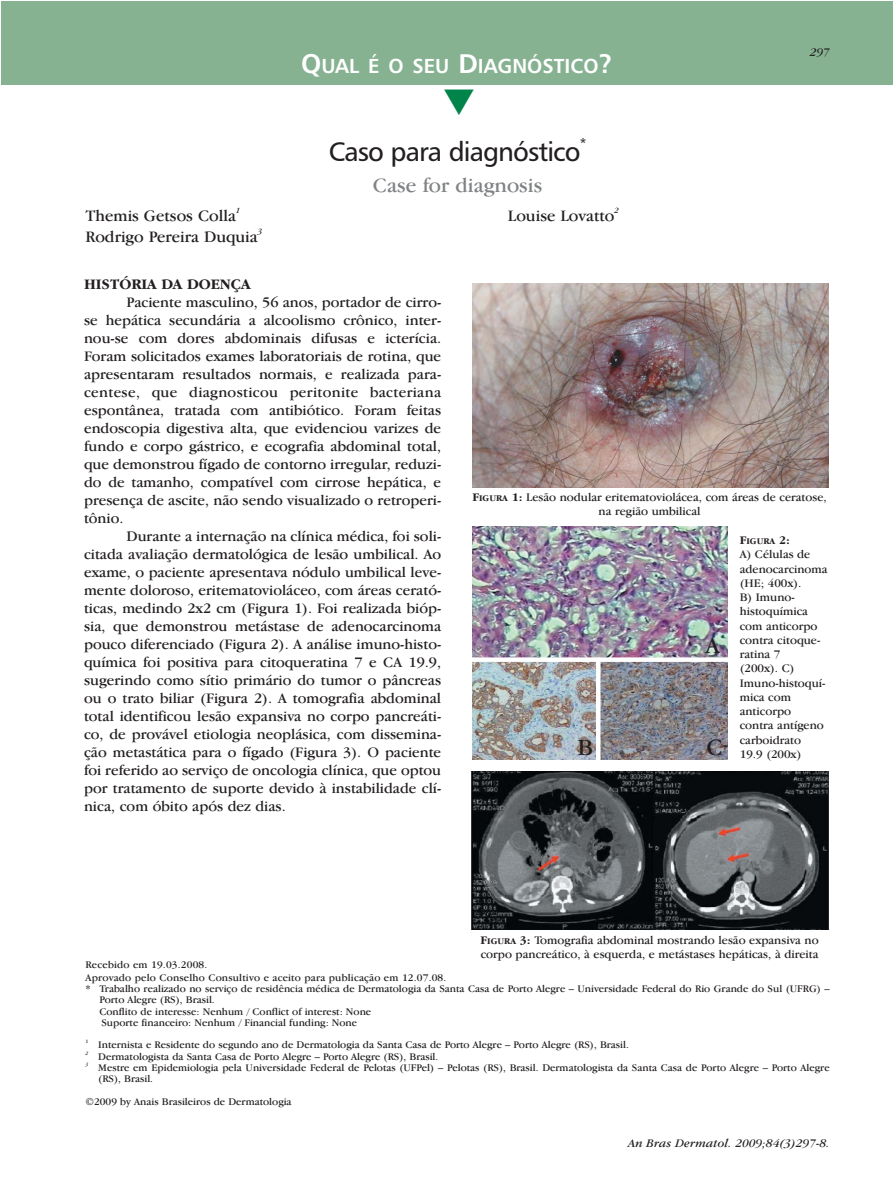
<style>
.page{position:relative;width:893px;height:1191px;background:#fff}
.page>*{position:absolute;margin:0;border:0;box-sizing:border-box;transform-origin:0 0}
.t1{font:27px "Humanist 777 BT Roman B";letter-spacing:-.035em;color:#231f20}
.t2{font:24px "Garamond IT Cby BT";color:#231f20}
.t3{font:21px "Garamond IT Cby BT";color:#808284}
.t4{font:20.25px "Humanist 777 BT Bold B";color:#fff}
.t5{font:16.5px "Garamond IT Cby BT";color:#231f20}
.t6{font:15px/18px "Garamond IT Cby BT";color:#231f20;text-align:justify}
.t7{font:700 15px "Garamond IT Cby BT";color:#231f20}
.t8{font:13.5px "Humanist 777 BT Roman B";color:#231f20}
.t9{font:12px/14.2px "Garamond IT Cby BT";color:#231f20}
.t10{font:italic 12px "Garamond IT Cby BT";letter-spacing:.015em;color:#231f20}
.t11{font:10.5px/11.2px "Garamond IT Cby BT";color:#231f20}
.t12{font:700 9px "Garamond IT Cby BT";color:#231f20}
.t13{font:italic 8.25px "Garamond IT Cby BT";color:#231f20}
.t14{font:italic 5.25px "Garamond IT Cby BT";color:#231f20}
.t15{font:5.25px "Garamond IT Cby BT";color:#231f20}
.s1{font-size:27px}
.s2{font-weight:700}
.s3{font-weight:700;font-size:9px}
.s4{font-size:12px}
</style>
<div class="page">
<div style="left:1px;top:1px;width:891px;height:83px;background:#87b292"></div>
<img style="left:472px;top:284px;width:356px;height:203px">
<img style="left:472px;top:526px;width:256px;height:234px">
<img style="left:471px;top:771px;width:357px;height:159px">
<div style="left:471px;top:657px;width:261px;height:5px;background:#fff"></div>
<hr style="left:596px;top:660px;width:4px;height:101px;background:#fff">
<h3 class="t4" style="left:301px;top:58px;width:313px"><span class="s1">Q</span>UAL É O SEU <span class="s1">D</span>IAGNÓSTICO<span class="s1">?</span></h3>
<p class="t8" style="left:580px;top:138px;width:8px">*</p>
<h1 class="t1" style="left:329px;top:141px;width:253px">Caso para diagnóstico</h1>
<h3 class="t3" style="left:373px;top:178px;width:171px">Case for diagnosis</h3>
<p class="t5" style="left:86px;top:209px;width:152px">Themis Getsos Colla</p>
<p class="t13" style="left:236px;top:207px;width:6px">1</p>
<p class="t5" style="left:508px;top:209px;width:108px">Louise Lovatto</p>
<p class="t13" style="left:614px;top:207px;width:6px">2</p>
<p class="t5" style="left:86px;top:230px;width:174px">Rodrigo Pereira Duquia</p>
<p class="t13" style="left:258px;top:228px;width:6px">3</p>
<p class="t10" style="left:810px;top:47px;width:21px">297</p>
<p class="t7" style="left:84px;top:279px;width:168px">HISTÓRIA DA DOENÇA</p>
<p class="t6" style="left:84px;top:294px;width:359px;text-indent:43px">Paciente masculino, 56 anos, portador de cirro&shy;se hepática secundária a alcoolismo crônico, inter&shy;nou-se com dores abdominais difusas e icterícia.<br>Foram solicitados exames laboratoriais de rotina, que apresentaram resultados normais, e realizada para&shy;centese, que diagnosticou peritonite bacteriana espontânea, tratada com antibiótico. Foram feitas endoscopia digestiva alta, que evidenciou varizes de fundo e corpo gástrico, e ecografia abdominal total, que demonstrou fígado de contorno irregular, reduzi&shy;do de tamanho, compatível com cirrose hepática, e presença de ascite, não sendo visualizado o retroperi&shy;tônio.</p>
<p class="t6" style="left:84px;top:528px;width:359px;text-indent:43px">Durante a internação na clínica médica, foi soli&shy;citada avaliação dermatológica de lesão umbilical. Ao exame, o paciente apresentava nódulo umbilical leve&shy;mente doloroso, eritematovioláceo, com áreas cerató&shy;ticas, medindo 2x2 cm (Figura 1). Foi realizada bióp&shy;sia, que demonstrou metástase de adenocarcinoma pouco diferenciado (Figura 2). A análise imuno-histo&shy;química foi positiva para citoqueratina 7 e CA 19.9, sugerindo como sítio primário do tumor o pâncreas ou o trato biliar (Figura 2). A tomografia abdominal total identificou lesão expansiva no corpo pancreáti&shy;co, de provável etiologia neoplásica, com dissemina&shy;ção metastática para o fígado (Figura 3). O paciente foi referido ao serviço de oncologia clínica, que optou por tratamento de suporte devido à instabilidade clí&shy;nica, com óbito após dez dias.</p>
<p class="t9" style="left:472px;top:491px;width:356px;text-align:center"><span class="s2">F</span><span class="s3">IGURA</span> <span class="s2">1:</span> Lesão nodular eritematoviolácea, com áreas de ceratose, na região umbilical</p>
<p class="t12" style="left:740px;top:538px;width:52px"><span class="s4">F</span>IGURA <span class="s4">2:</span></p>
<p class="t9" style="left:740px;top:548px;width:89px">A) Células de adenocarcinoma (HE; 400x).<br>B) Imuno&shy;histoquímica com anticorpo contra citoque&shy;ratina 7<br>(200x). C)<br>Imuno-histoquí&shy;mica com anticorpo contra antígeno carboidrato<br>19.9 (200x)</p>
<h2 class="t2" style="left:706px;top:636px;width:15px">A</h2>
<h2 class="t2" style="left:577px;top:739px;width:17px">B</h2>
<h2 class="t2" style="left:707px;top:738px;width:18px">C</h2>
<p class="t9" style="left:481px;top:933px;width:340px"><span class="s2">F</span><span class="s3">IGURA</span> <span class="s2">3:</span> Tomografia abdominal mostrando lesão expansiva no corpo pancreático, à esquerda, e metástases hepáticas, à direita</p>
<p class="t11" style="left:86px;top:959px;width:362px;line-height:12.6px">Recebido em 19.03.2008.<br>Aprovado pelo Conselho Consultivo e aceito para publicação em 12.07.08.</p>
<p class="t11" style="left:99px;top:984px;width:732px;text-indent:-14px">* Trabalho realizado no serviço de residência médica de Dermatologia da Santa Casa de Porto Alegre – Universidade Federal do Rio Grande do Sul (UFRG) – Porto Alegre (RS), Brasil.<br>Conflito de interesse: Nenhum / Conflict of interest: None<br>Suporte financeiro: Nenhum / Financial funding: None</p>
<p class="t15" style="left:86px;top:1039px;width:4px">1</p>
<p class="t11" style="left:98px;top:1040px;width:532px">Internista e Residente do segundo ano de Dermatologia da Santa Casa de Porto Alegre – Porto Alegre (RS), Brasil.</p>
<p class="t14" style="left:86px;top:1051px;width:4px">2</p>
<p class="t11" style="left:98px;top:1051px;width:342px">Dermatologista da Santa Casa de Porto Alegre – Porto Alegre (RS), Brasil.</p>
<p class="t14" style="left:86px;top:1062px;width:4px">3</p>
<p class="t11" style="left:98px;top:1062px;width:733px">Mestre em Epidemiologia pela Universidade Federal de Pelotas (UFPel) – Pelotas (RS), Brasil. Dermatologista da Santa Casa de Porto Alegre – Porto Alegre (RS), Brasil.</p>
<p class="t11" style="left:86px;top:1096px;width:208px">©2009 by Anais Brasileiros de Dermatologia</p>
<p class="t10" style="left:628px;top:1138px;width:203px">An Bras Dermatol. 2009;84(3)297-8.</p>
</div>
